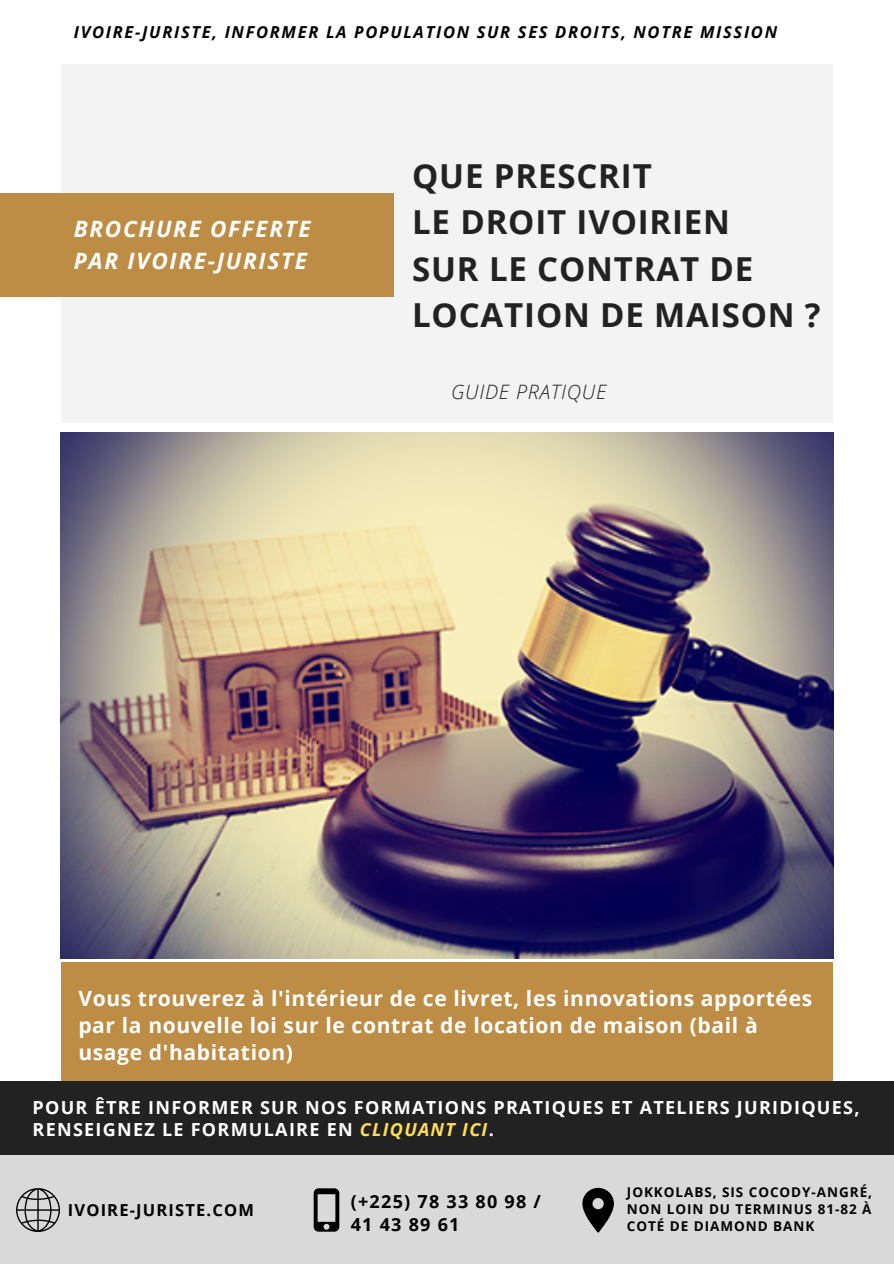
<style>
.page{position:relative;width:894px;height:1264px;background:#fff}
.page>*{position:absolute;margin:0;border:0;box-sizing:border-box;transform-origin:0 0}
.t1{font:700 33px/46.2px "Open Sans";letter-spacing:.025em;color:#222}
.t2{font:italic 700 22.5px/31.5px "Open Sans";letter-spacing:.075em;color:#fff}
.t3{font:700 21px/27px "Open Sans";letter-spacing:.03em;color:#fff}
.t4{font:italic 300 19.8px "Open Sans";letter-spacing:.04em;color:#222}
.t5{font:700 18px/22.5px "Open Sans";letter-spacing:.07em;color:#fff}
.t6{font:700 18px/22.8px "Open Sans";letter-spacing:.07em;color:#000}
.t7{font:italic 700 16.5px "Open Sans";letter-spacing:.1em;color:#000}
.t8{font:700 16.5px "Open Sans";letter-spacing:.07em;color:#000}
.t9{font:700 13.5px/17.1px "Open Sans";letter-spacing:.07em;color:#000;text-align:justify}
.s1{font-style:italic;color:#ffde59}
</style>
<div class="page">
<div style="left:61px;top:962px;width:771px;height:217px;background:#bd8d46"></div>
<div style="left:61px;top:64px;width:771px;height:358px;background:#f3f3f3"></div>
<img style="left:61px;top:432px;width:772px;height:526px">
<div style="left:0;top:194px;width:394px;height:102px;background:#bd8d46"></div>
<div style="left:0;top:1155px;width:893px;height:108px;background:#d9d9d9"></div>
<div style="left:0;top:1081px;width:893px;height:74px;background:#222"></div>
<svg style="left:16px;top:1188px;width:44px;height:43px"></svg>
<svg style="left:313px;top:1188px;width:26px;height:43px"></svg>
<svg style="left:582px;top:1187px;width:31px;height:45px"></svg>
<p class="t7" style="left:74px;top:20px;width:704px">IVOIRE-JURISTE, INFORMER LA POPULATION SUR SES DROITS, NOTRE MISSION</p>
<p class="t2" style="left:74px;top:213px;width:238px">BROCHURE OFFERTE<br>PAR IVOIRE-JURISTE</p>
<h1 class="t1" style="left:412px;top:152px;width:410px">QUE PRESCRIT<br>LE DROIT IVOIRIEN<br>SUR LE CONTRAT DE<br>LOCATION DE MAISON ?</h1>
<p class="t4" style="left:451px;top:377px;width:157px">GUIDE PRATIQUE</p>
<p class="t3" style="left:78px;top:984px;width:735px">Vous trouverez à l'intérieur de ce livret, les innovations apportées par la nouvelle loi sur le contrat de location de maison (bail à usage d'habitation)</p>
<p class="t5" style="left:33px;top:1095px;width:828px">POUR ÊTRE INFORMER SUR NOS FORMATIONS PRATIQUES ET ATELIERS JURIDIQUES,<br>RENSEIGNEZ LE FORMULAIRE EN <span class="s1">CLIQUANT ICI</span>.</p>
<p class="t8" style="left:68px;top:1198px;width:187px">IVOIRE-JURISTE.COM</p>
<p class="t6" style="left:350px;top:1189px;width:192px">(+225) 78 33 80 98 /<br>41 43 89 61</p>
<p class="t9" style="left:626px;top:1183px;width:247px">JOKKOLABS, SIS COCODY-ANGRÉ, NON LOIN DU TERMINUS 81-82 À COTÉ DE DIAMOND BANK</p>
</div>
